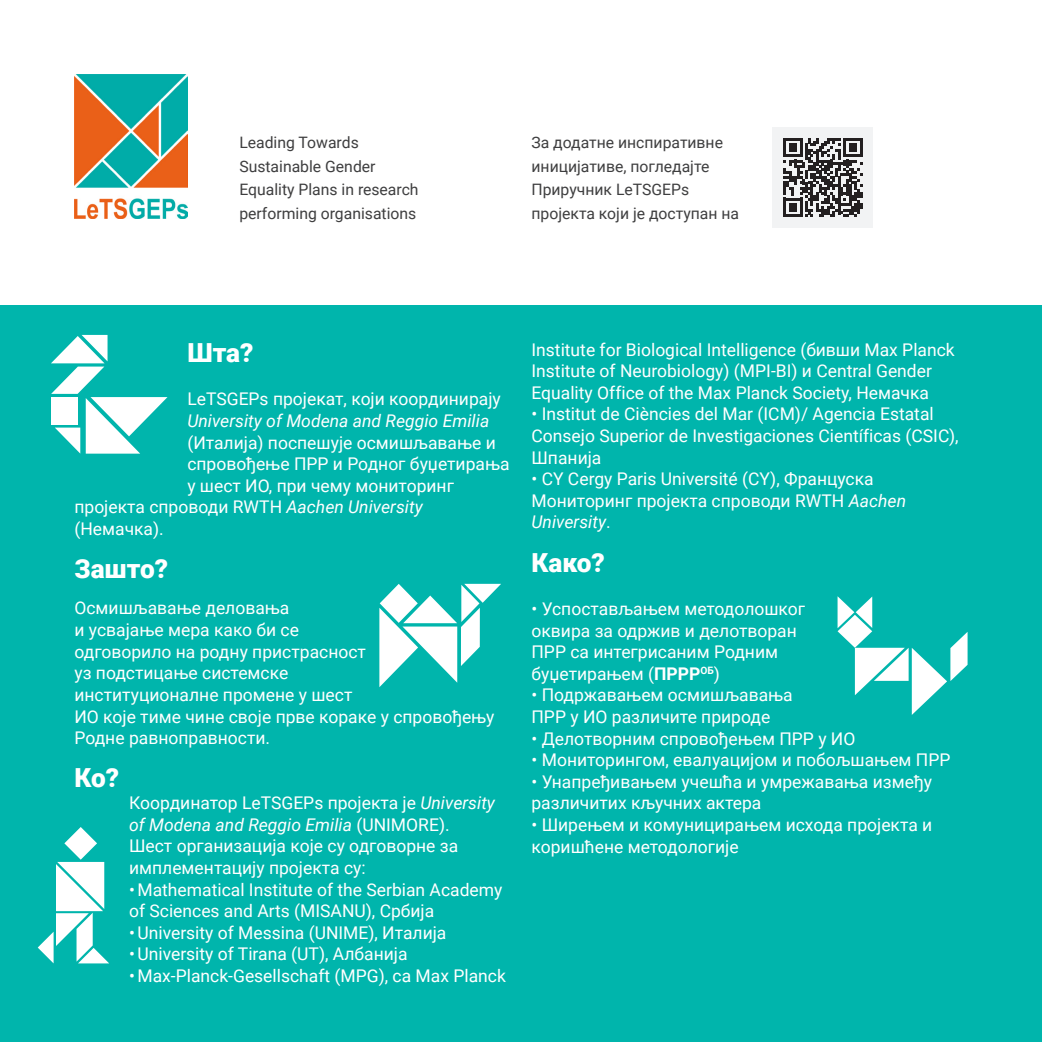
<style>
.page{position:relative;width:1042px;height:1042px;background:#fff}
.page>*{position:absolute;margin:0;border:0;box-sizing:border-box;transform-origin:0 0}
.Normal_wrd_2{font:900 26.25px "Roboto";color:#fff}
.Normal_wrd_2-2{font:17.5px/21.7px "Roboto";color:#fff}
.Normal_wrd_2-3{font:italic 17.5px "Roboto";color:#fff}
.t1{font:15.75px/23.6px "Roboto";color:#3e3e3f}
.s1{font-style:italic}
.s2{font-weight:700}
</style>
<div class="page">
<div style="left:0;top:305px;width:1042px;height:737px;background:#00b5ac"></div>
<img style="left:74px;top:74px;width:114px;height:145px">
<svg style="left:38px;top:827px;width:71px;height:136px"></svg>
<svg style="left:837px;top:596px;width:130px;height:119px"></svg>
<svg style="left:51px;top:335px;width:116px;height:119px"></svg>
<svg style="left:379px;top:584px;width:122px;height:103px"></svg>
<div style="left:772px;top:127px;width:101px;height:101px;background:#f2f3f4"></div>
<svg style="left:783px;top:138px;width:79px;height:79px"></svg>
<p class="t1" style="left:239px;top:130px;width:181px">Leading Towards<br>Sustainable Gender<br>Equality Plans in research performing organisations</p>
<p class="t1" style="left:531px;top:130px;width:209px">За додатне инспиративне иницијативе, погледајте<br>Приручник LeTSGEPs пројекта који је доступан на</p>
<p class="Normal_wrd_2" style="left:187px;top:334px;width:68px">Шта?</p>
<p class="Normal_wrd_2-2" style="left:187px;top:387px;width:315px">LeTSGEPs пројекат, који координирају</p>
<p class="Normal_wrd_2-3" style="left:187px;top:408px;width:303px">University of Modena and Reggio Emilia</p>
<p class="Normal_wrd_2-2" style="left:187px;top:431px;width:310px">(Италија) поспешује осмишљавање и</p>
<p class="Normal_wrd_2-2" style="left:187px;top:452px;width:324px">спровођење ПРР и Родног буџетирања</p>
<p class="Normal_wrd_2-2" style="left:187px;top:474px;width:268px">у шест ИО, при чему мониторинг</p>
<p class="Normal_wrd_2-2" style="left:74px;top:496px;width:350px">пројекта спроводи RWTH <span class="s1">Aachen University</span></p>
<p class="Normal_wrd_2-2" style="left:74px;top:517px;width:91px">(Немачка).</p>
<p class="Normal_wrd_2" style="left:74px;top:550px;width:95px">Зашто?</p>
<p class="Normal_wrd_2-2" style="left:74px;top:597px;width:421px">Осмишљавање деловања<br>и усвајање мера како би се<br>одговорило на родну пристрасност<br>уз подстицање системске<br>институционалне промене у шест<br>ИО које тиме чине своје прве кораке у спровођењу<br>Родне равноправности.</p>
<p class="Normal_wrd_2" style="left:74px;top:760px;width:46px">Ко?</p>
<p class="Normal_wrd_2-2" style="left:129px;top:791px;width:367px">Координатор LeTSGEPs пројекта је <span class="s1">University of Modena and Reggio Emilia</span> (UNIMORE).</p>
<p class="Normal_wrd_2-2" style="left:129px;top:834px;width:331px">Шест организација које су одговорне за имплементацију пројекта су:</p>
<p class="Normal_wrd_2-2" style="left:129px;top:878px;width:375px">•Mathematical Institute of the Serbian Academy of Sciences and Arts (MISANU), Србија</p>
<p class="Normal_wrd_2-2" style="left:129px;top:921px;width:319px">•University of Messina (UNIME), Италија</p>
<p class="Normal_wrd_2-2" style="left:129px;top:942px;width:280px">•University of Tirana (UT), Албанија</p>
<p class="Normal_wrd_2-2" style="left:129px;top:964px;width:378px">•Max-Planck-Gesellschaft (MPG), са Max Planck</p>
<p class="Normal_wrd_2-2" style="left:531px;top:338px;width:425px">Institute for Biological Intelligence (бивши Max Planck<br>Institute of Neurobiology) (MPI-BI) и Central Gender<br>Equality Office of the Max Planck Society, Немачка</p>
<p class="Normal_wrd_2-2" style="left:531px;top:403px;width:429px">• Institut de Ciències del Mar (ICM)/ Agencia Estatal<br>Consejo Superior de Investigaciones Científicas (CSIC),<br>Шпанија</p>
<p class="Normal_wrd_2-2" style="left:531px;top:467px;width:344px">• CY Cergy Paris Université (CY), Француска</p>
<p class="Normal_wrd_2-2" style="left:531px;top:489px;width:376px">Мониторинг пројекта спроводи RWTH <span class="s1">Aachen<br>University</span>.</p>
<p class="Normal_wrd_2" style="left:531px;top:544px;width:75px">Како?</p>
<p class="Normal_wrd_2-2" style="left:531px;top:597px;width:275px">• Успостављањем методолошког оквира за одржив и делотворан<br>ПРР са интегрисаним Родним буџетирањем (<span class="s2">ПРРР</span><sup>ОБ</sup>)</p>
<p class="Normal_wrd_2-2" style="left:531px;top:684px;width:263px">• Подржавањем осмишљавања<br>ПРР у ИО различите природе</p>
<p class="Normal_wrd_2-2" style="left:531px;top:727px;width:325px">• Делотворним спровођењем ПРР у ИО</p>
<p class="Normal_wrd_2-2" style="left:531px;top:748px;width:420px">• Мониторингом, евалуацијом и побољшањем ПРР</p>
<p class="Normal_wrd_2-2" style="left:531px;top:770px;width:402px">• Унапређивањем учешћа и умрежавања између различитих кључних актера</p>
<p class="Normal_wrd_2-2" style="left:531px;top:813px;width:402px">• Ширењем и комуницирањем исхода пројекта и коришћене методологије</p>
</div>
